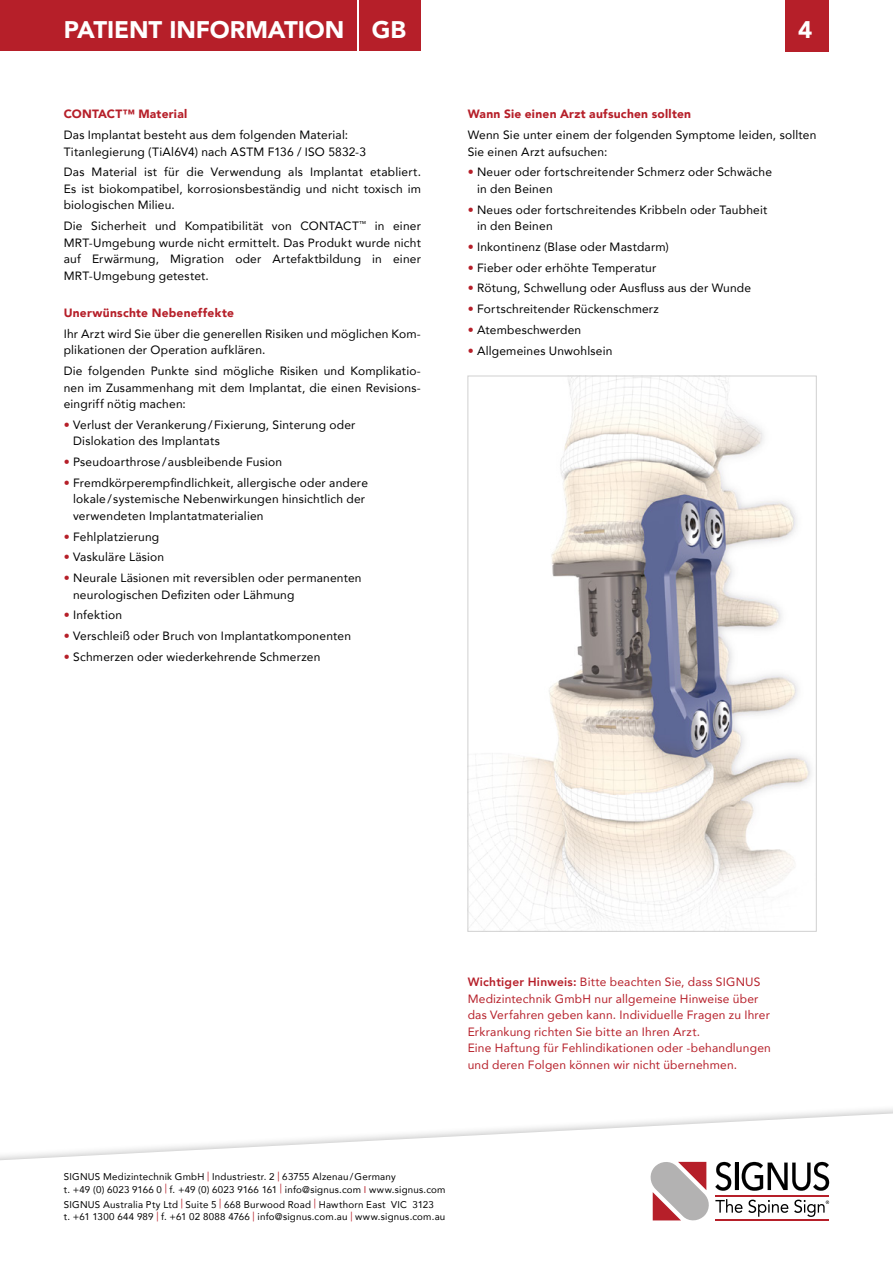
<style>
.page{position:relative;width:893px;height:1263px;background:#fff}
.page>*{position:absolute;margin:0;border:0;box-sizing:border-box;transform-origin:0 0}
.t1{font:900 24px "Avenir";letter-spacing:-.005em;color:#fff}
.t2{font:12px/16.5px "Avenir";letter-spacing:.015em;color:#000}
.t3{font:12px/16.5px "Avenir";letter-spacing:.015em;color:#b61f29}
.t4{font:900 12px "Avenir";letter-spacing:.02em;color:#b61f29}
.t5{font:9.75px/12.8px "Avenir";letter-spacing:.025em;color:#000}
.s1{color:#b61f29}
.s2{font-weight:800}
</style>
<div class="page">
<div style="left:785px;top:0;width:44px;height:51px;background:#b61f29"></div>
<svg style="left:0;top:1113px;width:893px;height:108px"></svg>
<svg style="left:651px;top:1162px;width:178px;height:58px"></svg>
<div style="left:0;top:0;width:357px;height:51px;background:#b61f29"></div>
<div style="left:359px;top:0;width:61px;height:51px;background:#b61f29"></div>
<img style="left:471px;top:378px;width:340px;height:551px">
<h1 class="t1" style="left:64px;top:9px;width:344px">PATIENT INFORMATION GB</h1>
<p class="t4" style="left:64px;top:104px;width:125px">CONTACT™ Material</p>
<p class="t2" style="left:64px;top:126px;width:304px">Das Implantat besteht aus dem folgenden Material:<br>Titanlegierung (TiAl6V4) nach ASTM F136 / ISO 5832-3</p>
<p class="t2" style="left:64px;top:163px;width:359px;text-align:justify">Das Material ist für die Verwendung als Implantat etabliert.<br>Es ist biokompatibel, korrosionsbeständig und nicht toxisch im biologischen Milieu.</p>
<p class="t2" style="left:64px;top:217px;width:359px;text-align:justify">Die Sicherheit und Kompatibilität von CONTACT<sup>™</sup> in einer MRT-Umgebung wurde nicht ermittelt. Das Produkt wurde nicht auf Erwärmung, Migration oder Artefaktbildung in einer MRT-Umgebung getestet.</p>
<p class="t4" style="left:64px;top:303px;width:172px">Unerwünschte Nebeneffekte</p>
<p class="t2" style="left:64px;top:325px;width:359px">Ihr Arzt wird Sie über die generellen Risiken und möglichen Kom&shy;plikationen der Operation aufklären.</p>
<p class="t2" style="left:64px;top:362px;width:359px;text-align:justify">Die folgenden Punkte sind mögliche Risiken und Komplikatio&shy;nen im Zusammenhang mit dem Implantat, die einen Revisions&shy;eingriff nötig machen:</p>
<p class="t2" style="left:73px;top:416px;width:284px;text-indent:-9px"><span class="s1">•</span> Verlust der Verankerung/Fixierung, Sinterung oder<br>Dislokation des Implantats</p>
<p class="t2" style="left:64px;top:453px;width:220px"><span class="s1">•</span> Pseudoarthrose/ausbleibende Fusion</p>
<p class="t2" style="left:73px;top:474px;width:296px;text-indent:-9px"><span class="s1">•</span> Fremdkörperempfindlichkeit, allergische oder andere lokale/systemische Nebenwirkungen hinsichtlich der verwendeten Implantatmaterialien</p>
<p class="t2" style="left:64px;top:528px;width:97px"><span class="s1">•</span> Fehlplatzierung</p>
<p class="t2" style="left:64px;top:549px;width:102px"><span class="s1">•</span> Vaskuläre Läsion</p>
<p class="t2" style="left:73px;top:569px;width:290px;text-indent:-9px"><span class="s1">•</span> Neurale Läsionen mit reversiblen oder permanenten neurologischen Defiziten oder Lähmung</p>
<p class="t2" style="left:64px;top:607px;width:60px"><span class="s1">•</span> Infektion</p>
<p class="t2" style="left:64px;top:627px;width:289px"><span class="s1">•</span> Verschleiß oder Bruch von Implantatkomponenten</p>
<p class="t2" style="left:64px;top:648px;width:258px"><span class="s1">•</span> Schmerzen oder wiederkehrende Schmerzen</p>
<h1 class="t1" style="left:798px;top:9px;width:16px">4</h1>
<p class="t4" style="left:468px;top:104px;width:225px">Wann Sie einen Arzt aufsuchen sollten</p>
<p class="t2" style="left:468px;top:126px;width:350px">Wenn Sie unter einem der folgenden Symptome leiden, sollten<br>Sie einen Arzt aufsuchen:</p>
<p class="t2" style="left:477px;top:164px;width:297px;text-indent:-9px"><span class="s1">•</span> Neuer oder fortschreitender Schmerz oder Schwäche in den Beinen</p>
<p class="t2" style="left:477px;top:201px;width:292px;text-indent:-9px"><span class="s1">•</span> Neues oder fortschreitendes Kribbeln oder Taubheit in den Beinen</p>
<p class="t2" style="left:468px;top:238px;width:203px"><span class="s1">•</span> Inkontinenz (Blase oder Mastdarm)</p>
<p class="t2" style="left:468px;top:259px;width:190px"><span class="s1">•</span> Fieber oder erhöhte Temperatur</p>
<p class="t2" style="left:468px;top:280px;width:285px"><span class="s1">•</span> Rötung, Schwellung oder Ausfluss aus der Wunde</p>
<p class="t2" style="left:468px;top:300px;width:193px"><span class="s1">•</span> Fortschreitender Rückenschmerz</p>
<p class="t2" style="left:468px;top:321px;width:115px"><span class="s1">•</span> Atembeschwerden</p>
<p class="t2" style="left:468px;top:342px;width:146px"><span class="s1">•</span> Allgemeines Unwohlsein</p>
<p class="t3" style="left:468px;top:973px;width:305px"><span class="s2">Wichtiger Hinweis:</span> Bitte beachten Sie, dass SIGNUS Medizintechnik GmbH nur allgemeine Hinweise über das Verfahren geben kann. Individuelle Fragen zu Ihrer Erkrankung richten Sie bitte an Ihren Arzt.<br>Eine Haftung für Fehlindikationen oder -behandlungen und deren Folgen können wir nicht übernehmen.</p>
<p class="t5" style="left:64px;top:1170px;width:383px">SIGNUS Medizintechnik GmbH <sup>|</sup> Industriestr. 2 <sup>|</sup> 63755 Alzenau/Germany<br>t. +49 (0) 6023 9166 0 <sup>|</sup> f. +49 (0) 6023 9166 161 <sup>|</sup> info@signus.com <span class="s1">I</span> www.signus.com</p>
<p class="t5" style="left:64px;top:1198px;width:383px">SIGNUS Australia Pty Ltd <sup>|</sup> Suite 5 <sup>|</sup> 668 Burwood Road <sup>|</sup> Hawthorn East VIC 3123<br>t. +61 1300 644 989 <sup>|</sup> f. +61 02 8088 4766 <sup>|</sup> info@signus.com.au <sup>|</sup> www.signus.com.au</p>
</div>
